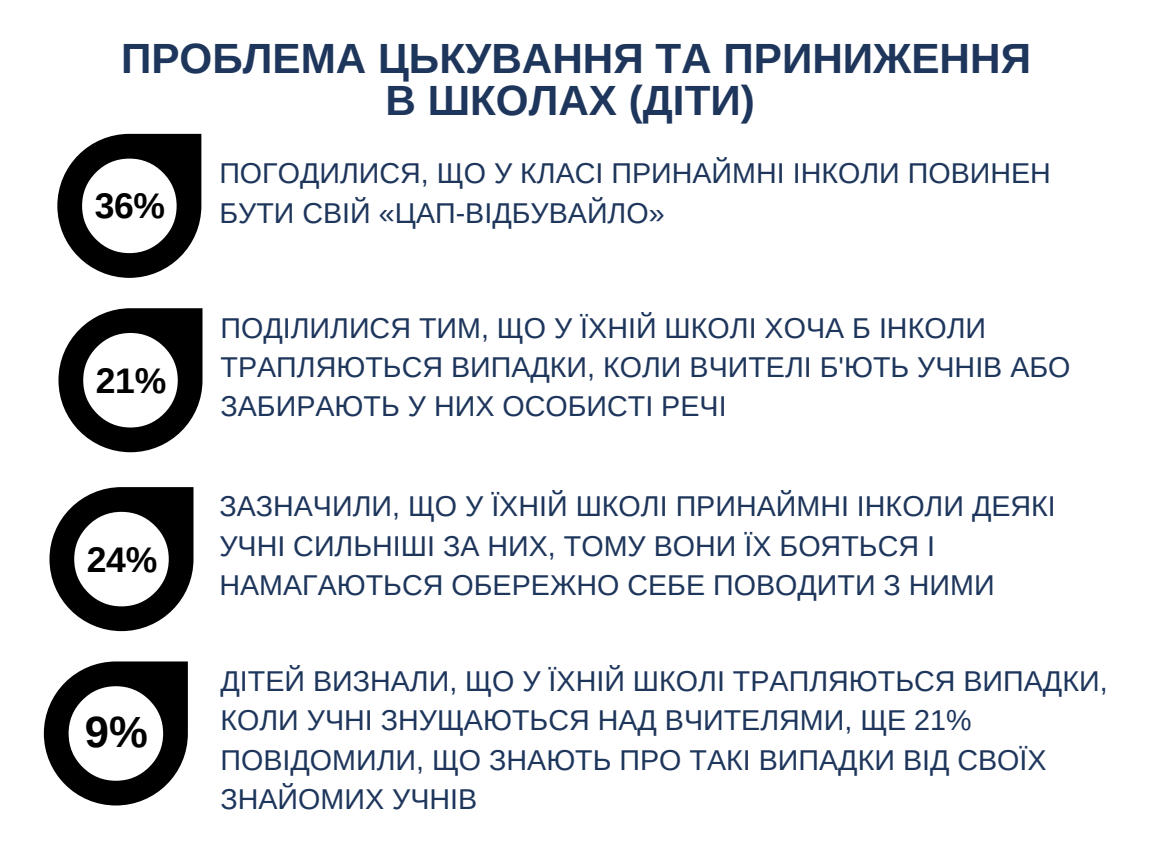
<style>
.page{position:relative;width:1152px;height:864px;background:#fff}
.page>*{position:absolute;margin:0;border:0;box-sizing:border-box;transform-origin:0 0}
.t1{font:700 43.5px "Arimo";color:#000}
.t2{font:700 42.3px/42.8px "Arimo";color:#1e365c;text-align:center}
.t3{font:700 35.55px "Arimo";color:#000}
.t4{font:28.65px/39.3px "Arimo";color:#1e365c}
</style>
<div class="page">
<svg style="left:57px;top:134px;width:144px;height:144px"></svg>
<svg style="left:58px;top:308px;width:144px;height:144px"></svg>
<svg style="left:50px;top:487px;width:144px;height:144px"></svg>
<svg style="left:44px;top:662px;width:144px;height:144px"></svg>
<h2 class="t2" style="left:121px;top:37px;width:911px">ПРОБЛЕМА ЦЬКУВАННЯ ТА ПРИНИЖЕННЯ<br>В ШКОЛАХ (ДІТИ)</h2>
<p class="t3" style="left:95px;top:186px;width:72px">36%</p>
<p class="t3" style="left:96px;top:360px;width:72px">21%</p>
<p class="t3" style="left:87px;top:539px;width:72px">24%</p>
<h1 class="t1" style="left:85px;top:708px;width:64px">9%</h1>
<p class="t4" style="left:219px;top:154px;width:833px">ПОГОДИЛИСЯ, ЩО У КЛАСІ ПРИНАЙМНІ ІНКОЛИ ПОВИНЕН<br>БУТИ СВІЙ «ЦАП-ВІДБУВАЙЛО»</p>
<p class="t4" style="left:220px;top:308px;width:852px">ПОДІЛИЛИСЯ ТИМ, ЩО У ЇХНІЙ ШКОЛІ ХОЧА Б ІНКОЛИ<br>ТРАПЛЯЮТЬСЯ ВИПАДКИ, КОЛИ ВЧИТЕЛІ Б'ЮТЬ УЧНІВ АБО<br>ЗАБИРАЮТЬ У НИХ ОСОБИСТІ РЕЧІ</p>
<p class="t4" style="left:219px;top:487px;width:838px">ЗАЗНАЧИЛИ, ЩО У ЇХНІЙ ШКОЛІ ПРИНАЙМНІ ІНКОЛИ ДЕЯКІ<br>УЧНІ СИЛЬНІШІ ЗА НИХ, ТОМУ ВОНИ ЇХ БОЯТЬСЯ І<br>НАМАГАЮТЬСЯ ОБЕРЕЖНО СЕБЕ ПОВОДИТИ З НИМИ</p>
<p class="t4" style="left:220px;top:661px;width:889px">ДІТЕЙ ВИЗНАЛИ, ЩО У ЇХНІЙ ШКОЛІ ТРАПЛЯЮТЬСЯ ВИПАДКИ, КОЛИ УЧНІ ЗНУЩАЮТЬСЯ НАД ВЧИТЕЛЯМИ, ЩЕ 21% ПОВІДОМИЛИ, ЩО ЗНАЮТЬ ПРО ТАКІ ВИПАДКИ ВІД СВОЇХ ЗНАЙОМИХ УЧНІВ</p>
</div>
